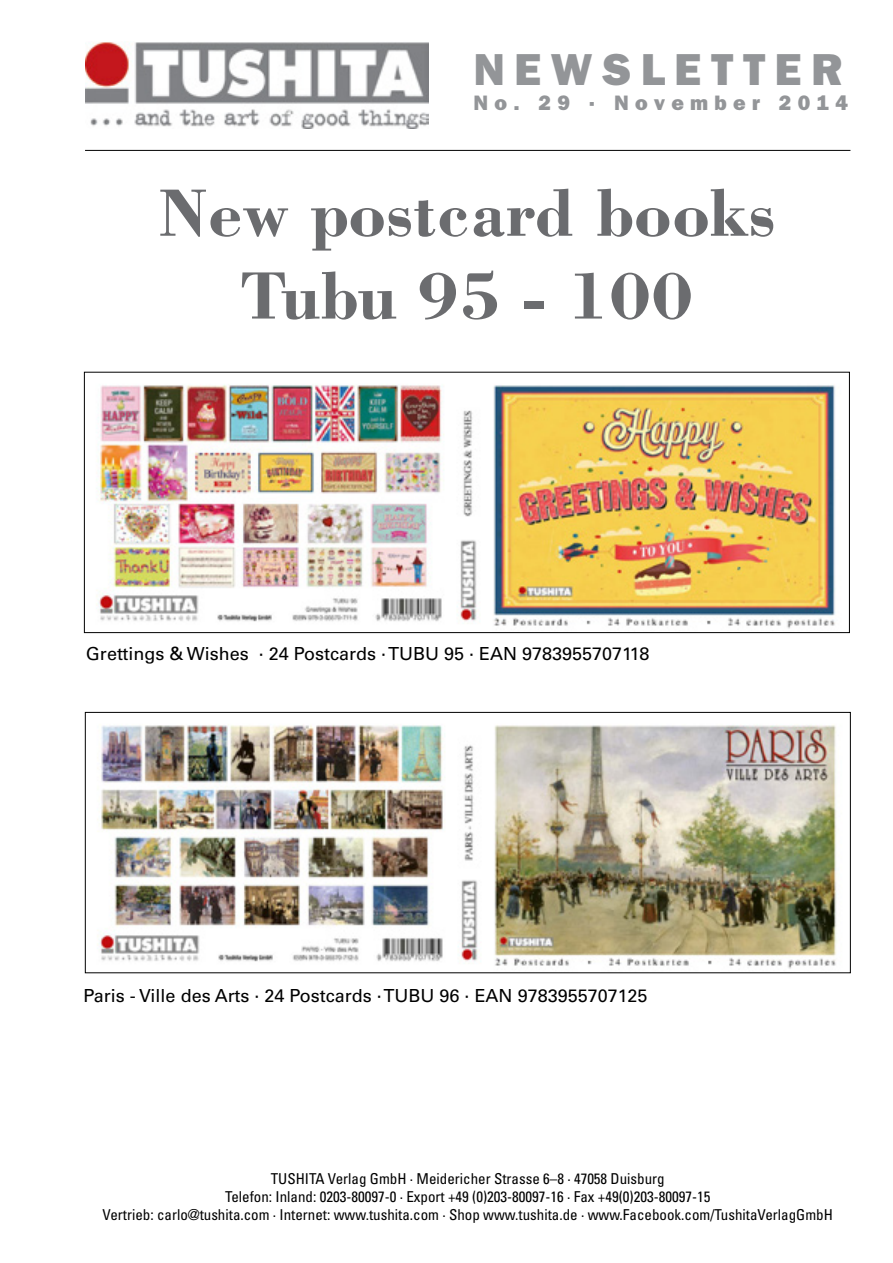
<style>
.page{position:relative;width:893px;height:1263px;background:#fff}
.page>*{position:absolute;margin:0;border:0;box-sizing:border-box;transform-origin:0 0}
.t1{font:700 69px/82.8px "Bodoni";color:#6b6c6f;text-align:center}
.t2{font:800 45px "Franklin Gothic";letter-spacing:.21em;color:#939598}
.t3{font:800 21px "Franklin Gothic";letter-spacing:.3em;color:#939598}
.t4{font:18px "Univers";color:#000}
.t5{font:condensed 15px/18px "Univers";color:#000;text-align:center}
</style>
<div class="page">
<hr style="left:85px;top:150px;width:765px;height:1px;background:#000">
<img style="left:85px;top:42px;width:343px;height:87px">
<img style="left:96px;top:385px;width:740px;height:244px">
<div style="left:84px;top:372px;width:765px;height:261px;border:1px solid #000"></div>
<img style="left:97px;top:724px;width:740px;height:245px">
<div style="left:85px;top:712px;width:765px;height:261px;border:1px solid #000"></div>
<h2 class="t2" style="left:473px;top:43px;width:370px">NEWSLETTER</h2>
<h3 class="t3" style="left:473px;top:90px;width:376px">No. 29 · November 2014</h3>
<h1 class="t1" style="left:158px;top:170px;width:619px">New postcard books<br>Tubu 95 - 100</h1>
<p class="t4" style="left:86px;top:643px;width:565px">Grettings &amp; Wishes · 24 Postcards · TUBU 95 · EAN 9783955707118</p>
<p class="t4" style="left:83px;top:985px;width:566px">Paris - Ville des Arts · 24 Postcards · TUBU 96 · EAN 9783955707125</p>
<p class="t5" style="left:103px;top:1169px;width:732px">TUSHITA Verlag GmbH · Meidericher Strasse 6–8 · 47058 Duisburg<br>Telefon: Inland: 0203-80097-0 · Export +49 (0)203-80097-16 · Fax +49(0)203-80097-15<br>Vertrieb: carlo@tushita.com · Internet: www.tushita.com · Shop www.tushita.de · www.Facebook.com/TushitaVerlagGmbH</p>
</div>
